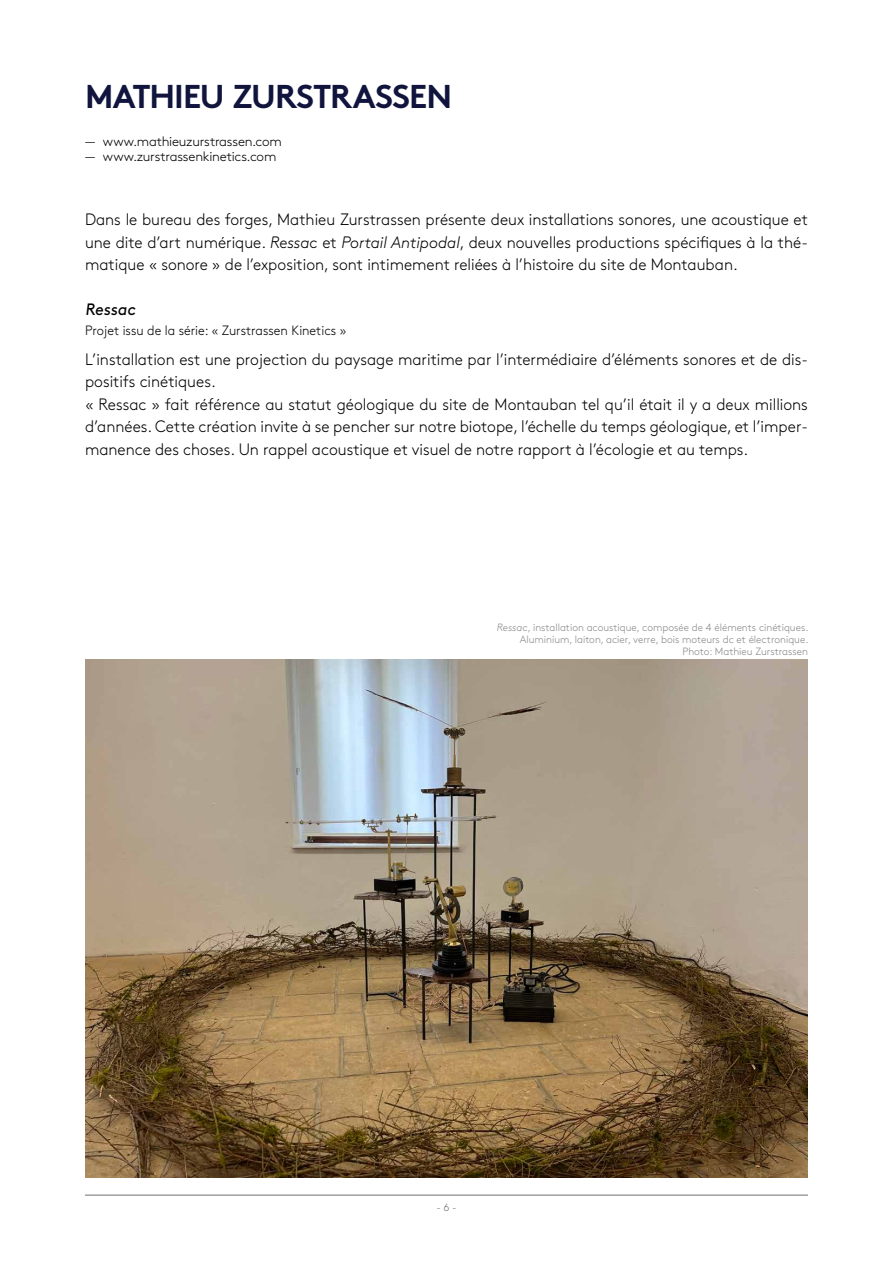
<style>
.page{position:relative;width:893px;height:1263px;background:#fff}
.page>*{position:absolute;margin:0;border:0;box-sizing:border-box;transform-origin:0 0}
.t1{font:700 33px "Brown";letter-spacing:-.025em;color:#11153e}
.t2{font:300 16.5px/22.5px "Brown";color:#000;text-align:justify;scale:.95 1}
.t3{font:16.5px "Brown";color:#000;scale:.95 1}
.t4{font:300 13.5px "Brown";letter-spacing:-.01em;color:#000}
.t5{font:300 13.5px "Brown";letter-spacing:-.01em;color:#000;scale:.95 1}
.t6{font:300 10.5px/12px "Brown";color:#878787;text-align:right}
.t7{font:300 10.5px "Brown";color:#706f6f}
.s1{font-style:italic}
</style>
<div class="page">
<hr style="left:85px;top:1195px;width:723px;height:1px;background:#706f6f">
<img style="left:85px;top:659px;width:723px;height:519px">
<h1 class="t1" style="left:85px;top:70px;width:368px">MATHIEU ZURSTRASSEN</h1>
<p class="t4" style="left:85px;top:132px;width:198px">— www.mathieuzurstrassen.com</p>
<p class="t4" style="left:85px;top:147px;width:193px">— www.zurstrassenkinetics.com</p>
<p class="t2" style="left:85px;top:207px;width:762px">Dans le bureau des forges, Mathieu Zurstrassen présente deux installations sonores, une acoustique et une dite d’art numérique. <span class="s1">Ressac</span> et <span class="s1">Portail Antipodal</span>, deux nouvelles productions spécifiques à la thé&shy;matique « sonore » de l’exposition, sont intimement reliées à l’histoire du site de Montauban.</p>
<p class="t3" style="left:85px;top:297px;width:57px">Ressac</p>
<p class="t5" style="left:85px;top:320px;width:277px">Projet issu de la série: « Zurstrassen Kinetics »</p>
<p class="t2" style="left:85px;top:346px;width:762px;text-align:left">L’installation est une projection du paysage maritime par l’intermédiaire d’éléments sonores et de dis&shy;positifs cinétiques.<br>« Ressac » fait référence au statut géologique du site de Montauban tel qu’il était il y a deux millions d’années. Cette création invite à se pencher sur notre biotope, l’échelle du temps géologique, et l’imper&shy;manence des choses. Un rappel acoustique et visuel de notre rapport à l’écologie et au temps.</p>
<p class="t6" style="left:497px;top:620px;width:313px"><span class="s1">Ressac</span>, installation acoustique, composée de 4 éléments cinétiques.<br>Aluminium, laiton, acier, verre, bois moteurs dc et électronique.<br>Photo: Mathieu Zurstrassen</p>
<p class="t7" style="left:436px;top:1200px;width:22px">- 6 -</p>
</div>
